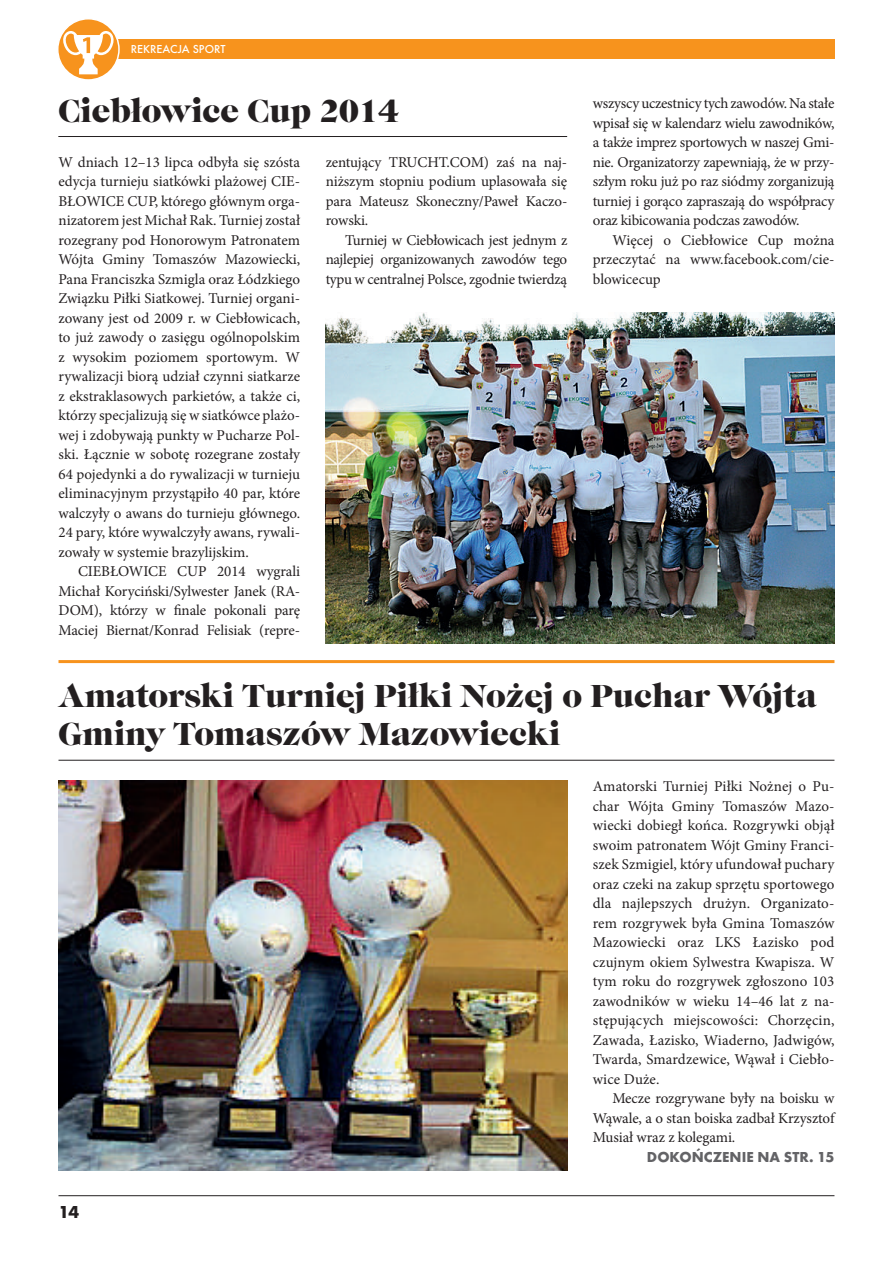
<style>
.page{position:relative;width:893px;height:1263px;background:#fff}
.page>*{position:absolute;margin:0;border:0;box-sizing:border-box;transform-origin:0 0}
.t1{font:33px/37.5px "Caslon Gra DCE";color:#231f20}
.t2{font:700 18px "Futura TCE";color:#231f20}
.t3{font:15px/19.5px "Minion Pro";letter-spacing:-.005em;color:#231f20;text-align:justify}
.t4{font:700 15px "Futura TCE";color:#636366}
.t5{font:500 12px "Futura TCE";color:#fff}
</style>
<div class="page">
<hr style="left:58px;top:1195px;width:776px;height:1px;background:#231f20">
<div style="left:116px;top:39px;width:718px;height:19px;background:#f7931d"></div>
<svg style="left:58px;top:19px;width:61px;height:61px"></svg>
<div style="left:57px;top:18px;width:63px;height:63px;border:2px solid #fff;border-radius:50%"></div>
<svg style="left:62px;top:31px;width:52px;height:43px"></svg>
<img style="left:326px;top:312px;width:508px;height:332px">
<hr style="left:58px;top:660px;width:776px;height:3px;background:#f7931d">
<hr style="left:58px;top:136px;width:509px;height:1px;background:#231f20">
<hr style="left:58px;top:760px;width:776px;height:1px;background:#231f20">
<img style="left:58px;top:780px;width:509px;height:390px">
<p class="t5" style="left:131px;top:44px;width:96px">REKREACJA SPORT</p>
<h1 class="t1" style="left:58px;top:94px;width:342px">Ciebłowice Cup 2014</h1>
<p class="t3" style="left:326px;top:154px;width:243px">zentujący TRUCHT.COM) zaś na naj&shy;niższym stopniu podium uplasowała się para Mateusz Skoneczny/Paweł Kaczo&shy;rowski.</p>
<p class="t3" style="left:326px;top:232px;width:243px;text-indent:20px">Turniej w Ciebłowicach jest jednym z najlepiej organizowanych zawodów tego typu w centralnej Polsce, zgodnie twierdzą</p>
<p class="t3" style="left:58px;top:154px;width:243px">W dniach 12–13 lipca odbyła się szósta edycja turnieju siatkówki plażowej CIE-BŁOWICE CUP, którego głównym orga&shy;nizatorem jest Michał Rak. Turniej został rozegrany pod Honorowym Patronatem Wójta Gminy Tomaszów Mazowiecki, Pana Franciszka Szmigla oraz Łódzkiego Związku Piłki Siatkowej. Turniej organi&shy;zowany jest od 2009 r. w Ciebłowicach, to już zawody o zasięgu ogólnopolskim z wysokim poziomem sportowym. W rywalizacji biorą udział czynni siatkarze z ekstraklasowych parkietów, a także ci, którzy specjalizują się w siatkówce plażo&shy;wej i zdobywają punkty w Pucharze Pol&shy;ski. Łącznie w sobotę rozegrane zostały 64 pojedynki a do rywalizacji w turnieju eliminacyjnym przystąpiło 40 par, które walczyły o awans do turnieju głównego.<br>24 pary, które wywalczyły awans, rywali&shy;zowały w systemie brazylijskim.</p>
<p class="t3" style="left:58px;top:563px;width:243px;text-indent:20px">CIEBŁOWICE CUP 2014 wygrali Michał Koryciński/Sylwester Janek (RA-DOM), którzy w finale pokonali parę Maciej Biernat/Konrad Felisiak (repre-</p>
<p class="t3" style="left:593px;top:95px;width:243px">wszyscy uczestnicy tych zawodów. Na stałe wpisał się w kalendarz wielu zawodników, a także imprez sportowych w naszej Gmi&shy;nie. Organizatorzy zapewniają, że w przy&shy;szłym roku już po raz siódmy zorganizują turniej i gorąco zapraszają do współpracy oraz kibicowania podczas zawodów.</p>
<p class="t3" style="left:593px;top:232px;width:243px;text-indent:20px">Więcej o Ciebłowice Cup można przeczytać na www.facebook.com/cie&shy;blowicecup</p>
<h1 class="t1" style="left:58px;top:679px;width:760px">Amatorski Turniej Piłki Nożej o Puchar Wójta<br>Gminy Tomaszów Mazowiecki</h1>
<p class="t2" style="left:58px;top:1204px;width:22px">14</p>
<p class="t3" style="left:593px;top:778px;width:243px">Amatorski Turniej Piłki Nożnej o Pu&shy;char Wójta Gminy Tomaszów Mazo&shy;wiecki dobiegł końca. Rozgrywki objął swoim patronatem Wójt Gminy Franci&shy;szek Szmigiel, który ufundował puchary oraz czeki na zakup sprzętu sportowego dla najlepszych drużyn. Organizato&shy;rem rozgrywek była Gmina Tomaszów Mazowiecki oraz LKS Łazisko pod czujnym okiem Sylwestra Kwapisza. W tym roku do rozgrywek zgłoszono 103 zawodników w wieku 14–46 lat z na&shy;stępujących miejscowości: Chorzęcin, Zawada, Łazisko, Wiaderno, Jadwigów, Twarda, Smardzewice, Wąwał i Ciebło&shy;wice Duże.</p>
<p class="t3" style="left:593px;top:1090px;width:243px;text-indent:20px">Mecze rozgrywane były na boisku w Wąwale, a o stan boiska zadbał Krzysztof Musiał wraz z kolegami.</p>
<p class="t4" style="left:647px;top:1150px;width:189px">DOKOŃCZENIE NA STR. 15</p>
</div>
